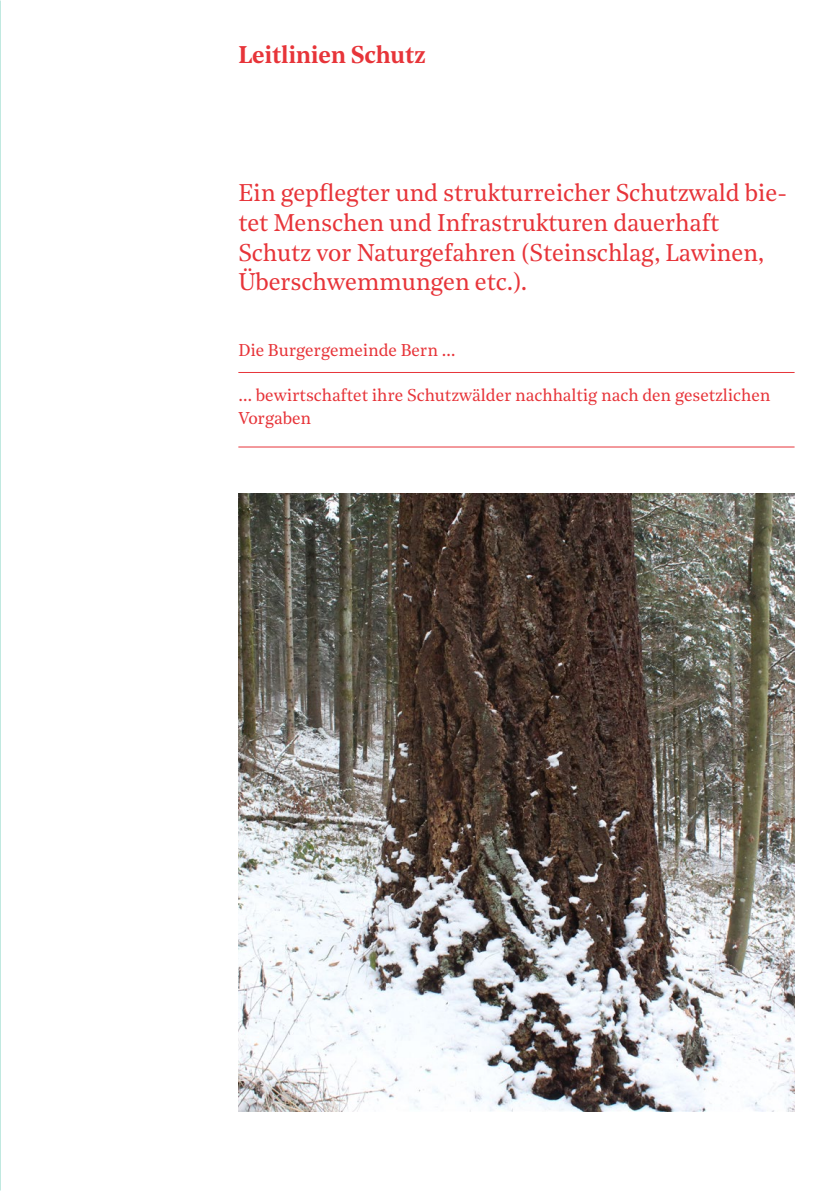
<style>
.page{position:relative;width:840px;height:1191px;background:#fff}
.page>*{position:absolute;margin:0;border:0;box-sizing:border-box;transform-origin:0 0}
.t1{font:24px/29.6px "Noe Text";letter-spacing:-.01em;color:#e73439}
.t2{font:600 24px "Noe Text";letter-spacing:-.01em;color:#e73439}
.t3{font:17px/22.6px "Noe Text";letter-spacing:-.005em;color:#e73439}
</style>
<div class="page">
<img style="left:238px;top:493px;width:556px;height:618px">
<hr style="left:238px;top:372px;width:556px;height:1px;background:#e73439">
<hr style="left:238px;top:446px;width:556px;height:1px;background:#e73439">
<p class="t2" style="left:238px;top:37px;width:189px">Leitlinien Schutz</p>
<p class="t1" style="left:238px;top:177px;width:550px">Ein gepflegter und strukturreicher Schutzwald bie&shy;tet Menschen und Infrastrukturen dauerhaft Schutz vor Naturgefahren (Steinschlag, Lawinen, Überschwemmungen etc.).</p>
<p class="t3" style="left:238px;top:338px;width:218px">Die Burgergemeinde Bern …</p>
<p class="t3" style="left:238px;top:383px;width:533px">… bewirtschaftet ihre Schutzwälder nachhaltig nach den gesetzlichen<br>Vorgaben</p>
</div>
